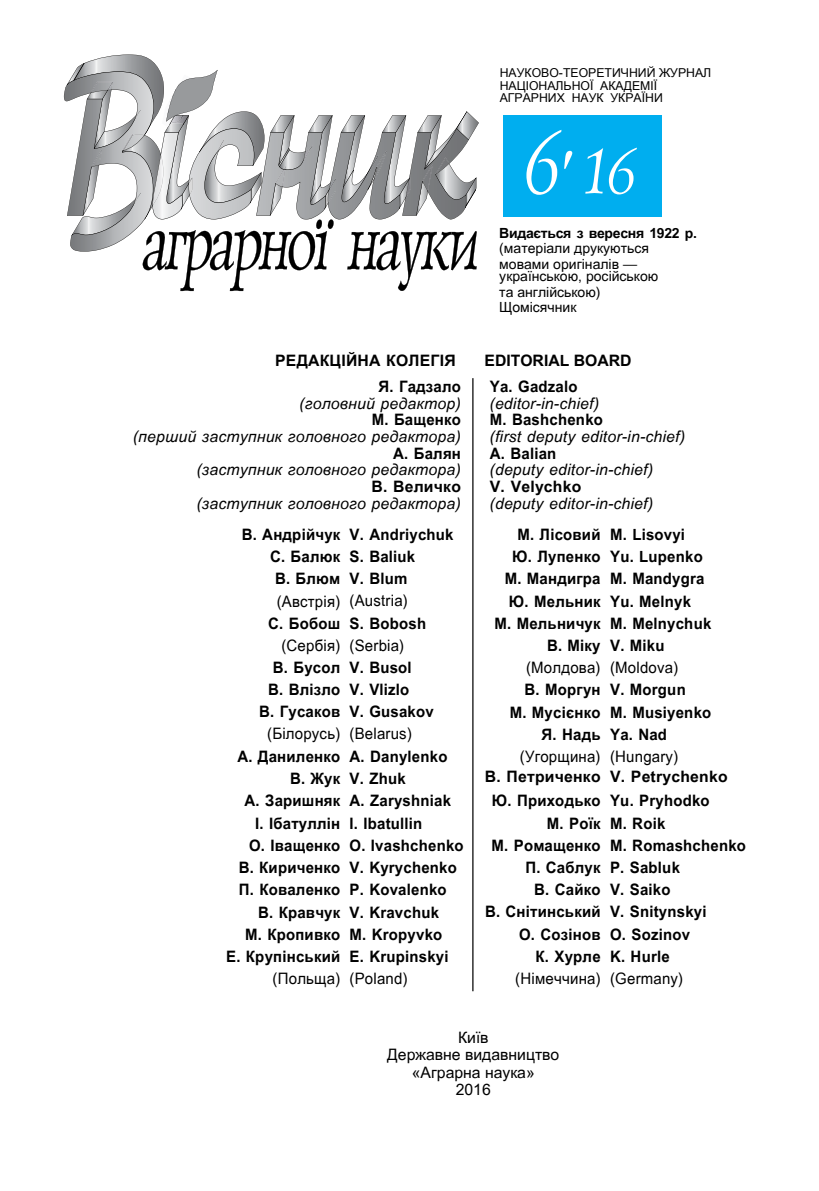
<style>
.page{position:relative;width:819px;height:1191px;background:#fff}
.page>*{position:absolute;margin:0;border:0;box-sizing:border-box;transform-origin:0 0}
.t1{font:italic 63px "Lazurski C";color:#fff}
.t2{font:700 15.75px/22.2px "Visnyk";letter-spacing:.015em;color:#000;text-align:right;scale:.95 1}
.t3{font:italic 15.75px "Visnyk";letter-spacing:.015em;color:#000}
.t4{font:15.75px "Visnyk";letter-spacing:.015em;color:#000;scale:.95 1}
.t5{font:700 15.75px/24px "Visnyk";letter-spacing:.015em;color:#000;text-align:center}
.t6{font:15.75px/17.5px "Visnyk";letter-spacing:.015em;color:#000;text-align:center}
.t7{font:14px/15.6px "Visnyk";color:#000}
.t8{font:700 14px "Visnyk";letter-spacing:-.02em;color:#000}
.t9{font:12.25px/12.2px "Visnyk";color:#000}
.s1{font-size:87.5px}
.s2{font-family:"Times New Roman"}
</style>
<div class="page">
<svg style="left:67px;top:55px;width:412px;height:236px"></svg>
<div style="left:503px;top:115px;width:158px;height:102px;background:#00aeef"></div>
<hr style="left:472px;top:378px;width:1px;height:613px;background:#000">
<p class="t9" style="left:499px;top:67px;width:213px">НАУКОВО-ТЕОРЕТИЧНИЙ ЖУРНАЛ націонал</p>
<p class="t9" style="left:499px;top:79px;width:155px;text-indent:64px">ьної АКАДЕМІЇ<br>АГРАРНИХ НАУК укра</p>
<p class="t9" style="left:641px;top:91px;width:13px">їни</p>
<h1 class="t1" style="left:516px;top:131px;width:119px"><span class="s1">6</span><span class="s2">ʹ</span>16</h1>
<p class="t8" style="left:499px;top:226px;width:199px">Видається з вересня 1922 р.</p>
<p class="t7" style="left:499px;top:241px;width:151px">(матеріали друкуються мовами оригіналів —</p>
<p class="t7" style="left:499px;top:269px;width:160px">українською, російською та англійською)<br>Щомісячник</p>
<p class="t5" style="left:275px;top:349px;width:182px">Редакційна колегія</p>
<p class="t5" style="left:484px;top:349px;width:148px">EDITORIAL BOARD</p>
<p class="t2" style="left:378px;top:375px;width:88px">Я. Гадзало</p>
<p class="t3" style="left:299px;top:395px;width:163px">(головний редактор)</p>
<p class="t2" style="left:372px;top:409px;width:95px">М. Бащенко</p>
<p class="t3" style="left:133px;top:428px;width:329px">(перший заступник головного редактора)</p>
<p class="t2" style="left:393px;top:442px;width:73px">А. Балян</p>
<p class="t3" style="left:197px;top:461px;width:266px">(заступник головного редактора)</p>
<p class="t5" style="left:371px;top:474px;width:91px">В. Величко</p>
<p class="t3" style="left:197px;top:495px;width:266px">(заступник головного редактора)</p>
<p class="t2" style="left:242px;top:523px;width:105px">В. Андрійчук<br>С. Балюк<br>В. Блюм</p>
<p class="t4" style="left:276px;top:592px;width:69px">(Австрія)</p>
<p class="t2" style="left:268px;top:612px;width:77px">С. Бобош</p>
<p class="t4" style="left:281px;top:636px;width:63px">(Сербія)</p>
<p class="t2" style="left:259px;top:656px;width:87px">В. Бусол<br>В. Влізло<br>В. Гусаков</p>
<p class="t4" style="left:267px;top:725px;width:78px">(Білорусь)</p>
<p class="t2" style="left:226px;top:745px;width:122px">А. Даниленко<br>В. Жук<br>А. Заришняк<br>І. Ібатуллін<br>О. Іващенко<br>В. Кириченко<br>П. Коваленко<br>В. Кравчук<br>М. Кропивко<br>Е. Крупінський</p>
<p class="t4" style="left:272px;top:969px;width:73px">(Польща)</p>
<p class="t2" style="left:349px;top:523px;width:111px;text-align:left">V. Andriychuk<br>S. Baliuk<br>V. Blum</p>
<p class="t4" style="left:349px;top:592px;width:63px">(Austria)</p>
<p class="t2" style="left:349px;top:612px;width:82px">S. Bobosh</p>
<p class="t4" style="left:349px;top:636px;width:59px">(Serbia)</p>
<p class="t2" style="left:349px;top:656px;width:90px;text-align:left">V. Busol<br>V. Vlizlo<br>V. Gusakov</p>
<p class="t4" style="left:349px;top:725px;width:67px">(Belarus)</p>
<p class="t2" style="left:349px;top:745px;width:122px;text-align:left">A. Danylenko<br>V. Zhuk<br>A. Zaryshniak<br>I. Ibatullin<br>O. Ivashchenko<br>V. Kyrychenko<br>P. Kovalenko<br>V. Kravchuk<br>M. Kropyvko<br>E. Krupinskyi</p>
<p class="t4" style="left:349px;top:969px;width:63px">(Poland)</p>
<p class="t2" style="left:490px;top:376px;width:94px">Ya. Gadzalo</p>
<p class="t3" style="left:490px;top:395px;width:111px">(editor-in-chief)</p>
<p class="t2" style="left:490px;top:409px;width:121px">M. Bashchenko</p>
<p class="t3" style="left:490px;top:428px;width:197px">(first deputy editor-in-chief)</p>
<p class="t2" style="left:490px;top:442px;width:71px">A. Balian</p>
<p class="t3" style="left:490px;top:461px;width:165px">(deputy editor-in-chief)</p>
<p class="t5" style="left:490px;top:474px;width:93px">V. Velychko</p>
<p class="t3" style="left:490px;top:495px;width:165px">(deputy editor-in-chief)</p>
<p class="t2" style="left:494px;top:523px;width:113px">М. Лісовий<br>Ю. Лупенко<br>М. Мандигра<br>Ю. Мельник<br>M. Мельничук<br>В. Міку</p>
<p class="t4" style="left:526px;top:659px;width:80px">(Молдова)</p>
<p class="t2" style="left:509px;top:679px;width:97px">В. Моргун<br>М. Мусієнко<br>Я. Надь</p>
<p class="t4" style="left:520px;top:747px;width:86px">(Угорщина)</p>
<p class="t5" style="left:485px;top:765px;width:117px">В. Петриченко<br>Ю. Приходько</p>
<p class="t2" style="left:485px;top:812px;width:123px">М. Роїк<br>М. Ромащенко<br>П. Саблук<br>В. Сайко<br>В. Снітинський<br>О. Созінов<br>К. Хурле</p>
<p class="t4" style="left:515px;top:969px;width:91px">(Німеччина)</p>
<p class="t2" style="left:610px;top:523px;width:108px;text-align:left">M. Lisovyi<br>Yu. Lupenko<br>M. Mandygra<br>Yu. Melnyk<br>M. Melnychuk<br>V. Miku</p>
<p class="t4" style="left:610px;top:659px;width:73px">(Moldova)</p>
<p class="t2" style="left:610px;top:679px;width:108px;text-align:left">V. Morgun<br>M. Musiyenko<br>Ya. Nad</p>
<p class="t4" style="left:610px;top:747px;width:73px">(Hungary)</p>
<p class="t5" style="left:610px;top:765px;width:119px;text-align:left">V. Petrychenko<br>Yu. Pryhodko</p>
<p class="t2" style="left:610px;top:812px;width:145px;text-align:left">M. Roik<br>M. Romashchenko<br>P. Sabluk<br>V. Saiko<br>V. Snitynskyi<br>O. Sozinov<br>K. Hurle</p>
<p class="t4" style="left:610px;top:969px;width:79px">(Germany)</p>
<p class="t6" style="left:387px;top:1028px;width:173px">Київ<br>Державне видавництво «Аграрна наука»<br>2016</p>
</div>
